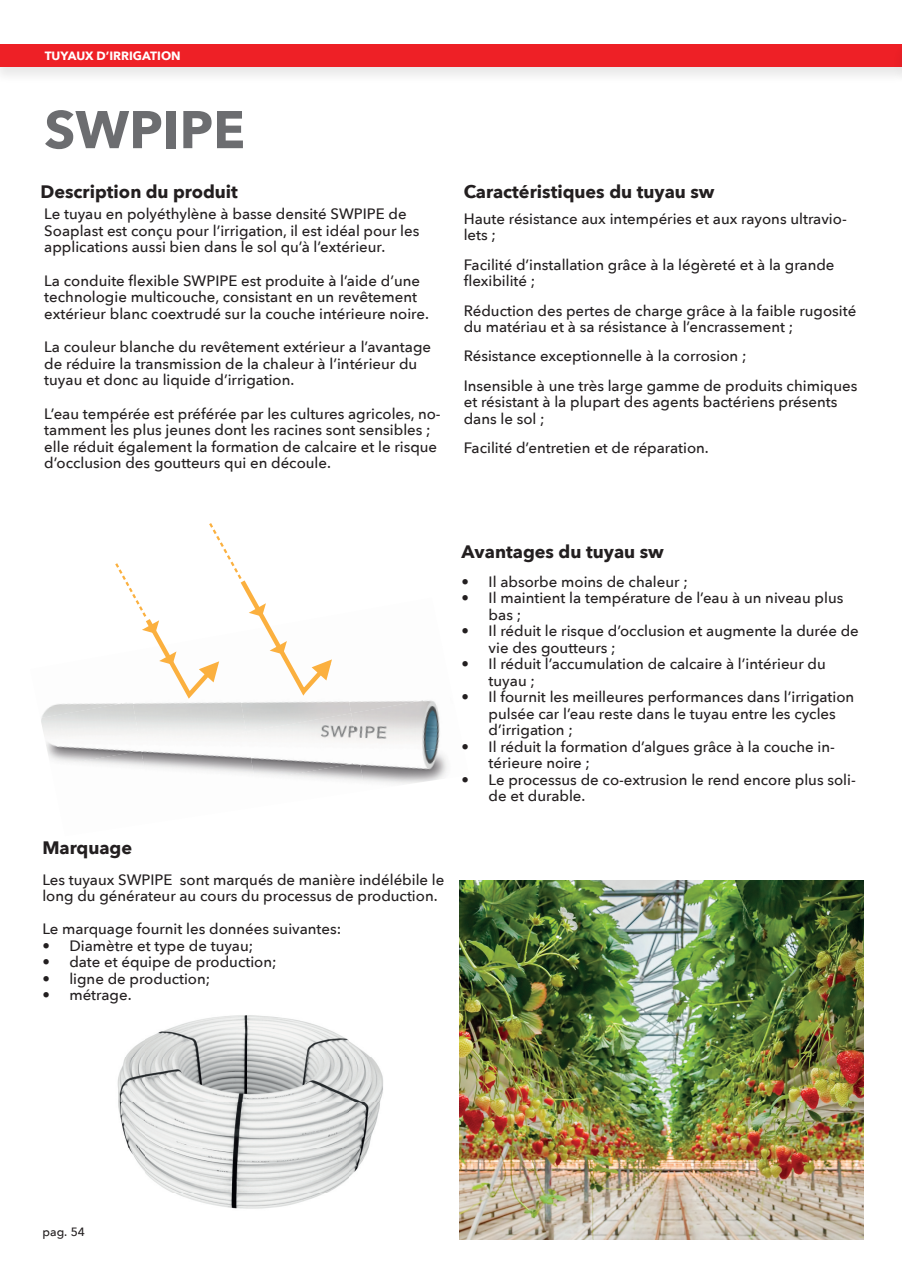
<style>
.page{position:relative;width:902px;height:1280px;background:#fff}
.page>*{position:absolute;margin:0;border:0;box-sizing:border-box;transform-origin:0 0}
.Stile_di_paragrafo_1{font:700 52.5px "Avenir Next";color:#6c6d70}
.t1{font:700 18px "Avenir Next";color:#231f20}
.Stile_di_paragrafo_1-2{font:500 15px/16.5px "Avenir Next";color:#231f20}
.t2{font:700 12px "Avenir Next";color:#fff}
.t3{font:500 12px "Avenir Next";color:#231f20}
</style>
<div class="page">
<div style="left:0;top:44px;width:901px;height:41px;background:#f4f4f4"></div>
<div style="left:0;top:45px;width:901px;height:22px;background:#ee2026"></div>
<img style="left:117px;top:1015px;width:266px;height:133px">
<img style="left:129px;top:1148px;width:240px;height:45px">
<img style="left:176px;top:1193px;width:148px;height:16px">
<img style="left:41px;top:702px;width:100px;height:56px">
<img style="left:351px;top:700px;width:89px;height:44px">
<img style="left:246px;top:713px;width:114px;height:49px">
<img style="left:141px;top:732px;width:114px;height:42px">
<img style="left:50px;top:750px;width:100px;height:24px">
<img style="left:50px;top:769px;width:4px;height:5px">
<img style="left:365px;top:744px;width:83px;height:40px">
<img style="left:255px;top:762px;width:110px;height:19px">
<svg style="left:115px;top:523px;width:220px;height:179px"></svg>
<img style="left:459px;top:880px;width:404px;height:359px">
<div style="left:892px;top:44px;width:9px;height:41px;background:#231f20;opacity:.1"></div>
<svg style="left:901px;top:45px;width:1px;height:22px"></svg>
<p class="t2" style="left:45px;top:45px;width:137px">TUYAUX D’IRRIGATION</p>
<p class="Stile_di_paragrafo_1" style="left:44px;top:84px;width:202px">SWPIPE</p>
<p class="t1" style="left:40px;top:176px;width:199px">Description du produit</p>
<p class="Stile_di_paragrafo_1-2" style="left:44px;top:205px;width:376px">Le tuyau en polyéthylène à basse densité SWPIPE de<br>Soaplast est conçu pour l’irrigation, il est idéal pour les applications aussi bien dans le sol qu’à l’extérieur.</p>
<p class="Stile_di_paragrafo_1-2" style="left:44px;top:272px;width:386px">La conduite flexible SWPIPE est produite à l’aide d’une technologie multicouche, consistant en un revêtement extérieur blanc coextrudé sur la couche intérieure noire.</p>
<p class="Stile_di_paragrafo_1-2" style="left:44px;top:338px;width:388px">La couleur blanche du revêtement extérieur a l’avantage de réduire la transmission de la chaleur à l’intérieur du tuyau et donc au liquide d’irrigation.</p>
<p class="Stile_di_paragrafo_1-2" style="left:44px;top:405px;width:398px">L’eau tempérée est préférée par les cultures agricoles, no&shy;tamment les plus jeunes dont les racines sont sensibles ; elle réduit également la formation de calcaire et le risque d’occlusion des goutteurs qui en découle.</p>
<p class="t1" style="left:463px;top:176px;width:252px">Caractéristiques du tuyau sw</p>
<p class="Stile_di_paragrafo_1-2" style="left:463px;top:210px;width:384px">Haute résistance aux intempéries et aux rayons ultravio&shy;lets ;</p>
<p class="Stile_di_paragrafo_1-2" style="left:463px;top:256px;width:372px">Facilité d’installation grâce à la légèreté et à la grande flexibilité ;</p>
<p class="Stile_di_paragrafo_1-2" style="left:463px;top:302px;width:394px">Réduction des pertes de charge grâce à la faible rugosité du matériau et à sa résistance à l’encrassement ;</p>
<p class="Stile_di_paragrafo_1-2" style="left:463px;top:347px;width:284px">Résistance exceptionnelle à la corrosion ;</p>
<p class="Stile_di_paragrafo_1-2" style="left:463px;top:377px;width:395px">Insensible à une très large gamme de produits chimiques et résistant à la plupart des agents bactériens présents dans le sol ;</p>
<p class="Stile_di_paragrafo_1-2" style="left:463px;top:439px;width:246px">Facilité d’entretien et de réparation.</p>
<p class="t1" style="left:42px;top:832px;width:91px">Marquage</p>
<p class="Stile_di_paragrafo_1-2" style="left:42px;top:871px;width:403px">Les tuyaux SWPIPE sont marqués de manière indélébile le long du générateur au cours du processus de production.</p>
<p class="Stile_di_paragrafo_1-2" style="left:42px;top:920px;width:300px">Le marquage fournit les données suivantes:</p>
<p class="Stile_di_paragrafo_1-2" style="left:42px;top:937px;width:212px">• Diamètre et type de tuyau;</p>
<p class="Stile_di_paragrafo_1-2" style="left:42px;top:953px;width:236px">• date et équipe de production;</p>
<p class="Stile_di_paragrafo_1-2" style="left:42px;top:970px;width:169px">• ligne de production;</p>
<p class="Stile_di_paragrafo_1-2" style="left:42px;top:986px;width:91px">• métrage.</p>
<p class="t1" style="left:461px;top:536px;width:204px">Avantages du tuyau sw</p>
<p class="Stile_di_paragrafo_1-2" style="left:461px;top:573px;width:228px">• Il absorbe moins de chaleur ;</p>
<p class="Stile_di_paragrafo_1-2" style="left:488px;top:589px;width:356px;text-indent:-27px">• Il maintient la température de l’eau à un niveau plus bas ;</p>
<p class="Stile_di_paragrafo_1-2" style="left:488px;top:622px;width:371px;text-indent:-27px">• Il réduit le risque d’occlusion et augmente la durée de vie des goutteurs ;</p>
<p class="Stile_di_paragrafo_1-2" style="left:488px;top:655px;width:338px;text-indent:-27px">• Il réduit l’accumulation de calcaire à l’intérieur du tuyau ;</p>
<p class="Stile_di_paragrafo_1-2" style="left:488px;top:688px;width:367px;text-indent:-27px">• Il fournit les meilleures performances dans l’irrigation pulsée car l’eau reste dans le tuyau entre les cycles d’irrigation ;</p>
<p class="Stile_di_paragrafo_1-2" style="left:488px;top:738px;width:348px;text-indent:-27px">• Il réduit la formation d’algues grâce à la couche in&shy;térieure noire ;</p>
<p class="Stile_di_paragrafo_1-2" style="left:488px;top:771px;width:368px;text-indent:-27px">• Le processus de co-extrusion le rend encore plus soli&shy;de et durable.</p>
<p class="t3" style="left:43px;top:1221px;width:44px">pag. 54</p>
</div>
